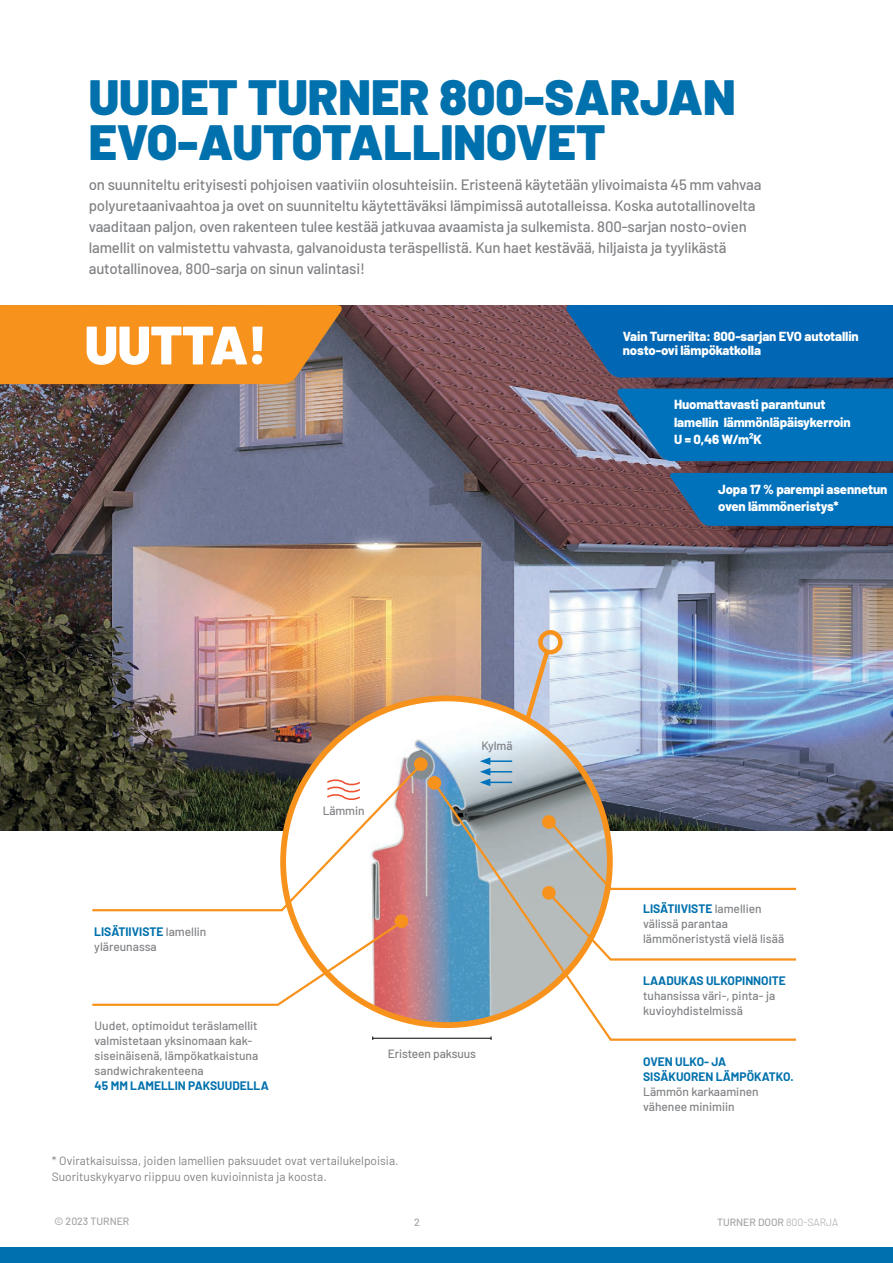
<style>
.page{position:relative;width:893px;height:1263px;background:#fff}
.page>*{position:absolute;margin:0;border:0;box-sizing:border-box;transform-origin:0 0}
.t1{font:900 54px "Barlow";letter-spacing:-.01em;color:#fff}
.t2{font:900 49.5px/45px "Barlow";color:#0071ad}
.t3{font:500 15px/21px "Barlow";letter-spacing:-.01em;color:#808285}
.t4{font:800 13.05px/17.5px "Barlow";letter-spacing:-.01em;color:#fff}
.t5{font:500 12px/15px "Barlow";color:#808285}
.t6{font:12px/16.5px "Barlow";color:#808285}
.t7{font:700 12px/15px "Barlow";color:#0071ad}
.t8{font:500 10.5px "Barlow";color:#a5a4a3}
.s1{font-weight:700;color:#0071ad}
.s2{font-weight:300}
</style>
<div class="page">
<img style="left:0;top:305px;width:893px;height:526px">
<svg style="left:565px;top:305px;width:328px;height:73px;background:#0a64ab"></svg>
<svg style="left:0;top:305px;width:343px;height:79px;background:#ed9022"></svg>
<svg style="left:616px;top:388px;width:277px;height:73px;background:#0a71b7"></svg>
<svg style="left:669px;top:473px;width:224px;height:53px;background:#096eb2"></svg>
<div style="left:0;top:1247px;width:893px;height:16px;background:#0071ad"></div>
<div style="left:538px;top:630px;width:25px;height:24px;border:4px solid #f7931d;border-radius:50%"></div>
<img style="left:283px;top:698px;width:327px;height:327px;border-radius:163px">
<hr style="left:373px;top:1038px;width:118px;height:1px;background:#000">
<div style="left:414px;top:757px;width:14px;height:14px;background:#f7931d;border-radius:50%"></div>
<div style="left:428px;top:776px;width:13px;height:14px;background:#f7931d;border-radius:50%"></div>
<div style="left:395px;top:914px;width:13px;height:14px;background:#f7931d;border-radius:50%"></div>
<svg style="left:90px;top:762px;width:334px;height:150px"></svg>
<svg style="left:92px;top:919px;width:313px;height:88px"></svg>
<svg style="left:430px;top:778px;width:367px;height:263px"></svg>
<svg style="left:325px;top:779px;width:37px;height:23px"></svg>
<img style="left:478px;top:647px;width:320px;height:315px">
<h2 class="t2" style="left:89px;top:72px;width:649px">UUDET TURNER 800-SARJAN<br>EVO-AUTOTALLINOVET</h2>
<p class="t3" style="left:89px;top:173px;width:674px">on suunniteltu erityisesti pohjoisen vaativiin olosuhteisiin. Eristeenä käytetään ylivoimaista 45 mm vahvaa polyuretaanivaahtoa ja ovet on suunniteltu käytettäväksi lämpimissä autotalleissa. Koska autotallinovelta vaaditaan paljon, oven rakenteen tulee kestää jatkuvaa avaamista ja sulkemista. 800-sarjan nosto-ovien lamellit on valmistettu vahvasta, galvanoidusta teräspellistä. Kun haet kestävää, hiljaista ja tyylikästä autotallinovea, 800-sarja on sinun valintasi!</p>
<h1 class="t1" style="left:85px;top:304px;width:184px">UUTTA!</h1>
<p class="t5" style="left:94px;top:923px;width:114px"><span class="s1">LISÄTIIVISTE</span> lamellin yläreunassa</p>
<p class="t5" style="left:95px;top:1017px;width:165px">Uudet, optimoidut teräslamellit valmistetaan yksinomaan kak&shy;siseinäisenä, lämpökatkaistuna sandwichrakenteena</p>
<p class="t7" style="left:95px;top:1077px;width:176px">45 MM LAMELLIN PAKSUUDELLA</p>
<p class="t5" style="left:323px;top:802px;width:43px">Lämmin</p>
<p class="t5" style="left:481px;top:737px;width:33px">Kylmä</p>
<p class="t5" style="left:388px;top:1046px;width:90px">Eristeen paksuus</p>
<p class="t6" style="left:52px;top:1151px;width:348px">* Oviratkaisuissa, joiden lamellien paksuudet ovat vertailukelpoisia.<br>Suorituskykyarvo riippuu oven kuvioinnista ja koosta.</p>
<p class="t4" style="left:623px;top:326px;width:237px">Vain Turnerilta: 800-sarjan EVO autotallin</p>
<p class="t4" style="left:623px;top:341px;width:140px">nosto-ovi lämpökatkolla</p>
<p class="t4" style="left:674px;top:395px;width:178px">Huomattavasti parantunut lamellin lämmönläpäisykerroin<br>U = 0,46 W/m²K</p>
<p class="t4" style="left:718px;top:479px;width:171px">Jopa 17 % parempi asennetun oven lämmöneristys*</p>
<p class="t5" style="left:643px;top:900px;width:143px"><span class="s1">LISÄTIIVISTE</span> lamellien välissä parantaa lämmöneristystä vielä lisää</p>
<p class="t7" style="left:643px;top:973px;width:144px">LAADUKAS ULKOPINNOITE</p>
<p class="t5" style="left:643px;top:987px;width:134px">tuhansissa väri-, pinta- ja kuvioyhdistelmissä</p>
<p class="t7" style="left:643px;top:1053px;width:152px">OVEN ULKO- JA<br>SISÄKUOREN LÄMPÖKATKO.</p>
<p class="t5" style="left:643px;top:1083px;width:117px">Lämmön karkaaminen vähenee minimiin</p>
<p class="t8" style="left:55px;top:1213px;width:76px">© 2023 TURNER</p>
<p class="t8" style="left:414px;top:1214px;width:7px">2</p>
<p class="t8" style="left:717px;top:1214px;width:123px">TURNER DOOR <span class="s2">800-SARJA</span></p>
</div>
